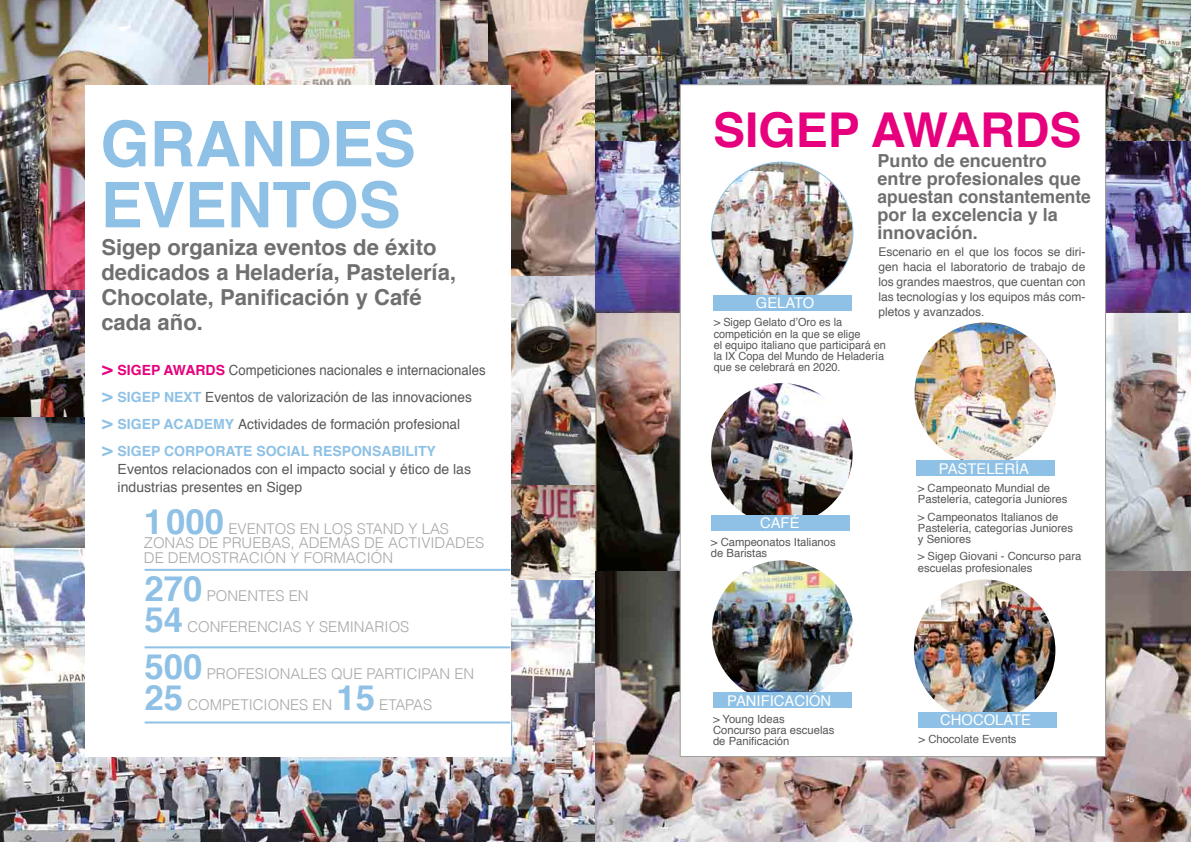
<style>
.page{position:relative;width:1191px;height:842px;background:#fff}
.page>*{position:absolute;margin:0;border:0;box-sizing:border-box;transform-origin:0 0}
.t1{font:700 63px/61px "Helvetica";color:#8ec1e5}
.t2{font:700 48px "Helvetica";color:#e6007d}
.t3{font:700 34.8px "Helvetica";color:#8ec1e5}
.t4{font:700 22px/25px "Helvetica";color:#706f6f}
.t5{font:700 18px/18px "Helvetica";color:#706f6f}
.t6{font:300 14.9px "Helvetica";color:#a8a8a7}
.t7{font:14.8px "Helvetica";color:#fff}
.t8{font:14px/27px "Helvetica";color:#575756;scale:.94 1}
.t9{font:14px/18px "Helvetica";color:#575756}
.t10{font:12px/15px "Helvetica";color:#575756;text-align:justify}
.t11{font:11.2px/11.2px "Helvetica";color:#575756}
.t12{font:8px "Raleway";color:#fff}
.s1{font-weight:700;font-size:18px;color:#e6007d}
.s2{font-weight:700;color:#e6007d}
.s3{font-weight:700;font-size:18px;color:#8ec1e5}
.s4{font-weight:700;color:#8ec1e5}
</style>
<div class="page">
<img style="left:0;top:289px;width:85px;height:128px">
<img style="left:0;top:547px;width:595px;height:295px">
<img style="left:0;top:418px;width:85px;height:129px">
<img style="left:510px;top:276px;width:85px;height:303px">
<img style="left:207px;top:0;width:282px;height:85px">
<img style="left:489px;top:0;width:106px;height:275px">
<img style="left:0;top:0;width:207px;height:289px">
<img style="left:1106px;top:312px;width:85px;height:260px">
<img style="left:597px;top:312px;width:83px;height:259px">
<div style="left:595px;top:310px;width:94px;height:263px;border:1px solid #a0804b"></div>
<img style="left:595px;top:0;width:596px;height:142px">
<img style="left:595px;top:142px;width:596px;height:170px">
<img style="left:595px;top:572px;width:596px;height:270px">
<div style="left:680px;top:84px;width:426px;height:673px;background:#fff;border:1px solid #9d9d9c"></div>
<svg style="left:119px;top:26px;width:13px;height:5px"></svg>
<div style="left:85px;top:85px;width:425px;height:671px;background:#fff"></div>
<img style="left:711px;top:162px;width:142px;height:142px;border-radius:71px">
<div style="left:713px;top:295px;width:138px;height:15px;background:#8ec1e5"></div>
<img style="left:914px;top:322px;width:142px;height:142px;border-radius:71px">
<div style="left:916px;top:461px;width:138px;height:15px;background:#8ec1e5"></div>
<img style="left:711px;top:383px;width:141px;height:141px">
<div style="left:711px;top:515px;width:138px;height:15px;background:#8ec1e5"></div>
<img style="left:712px;top:560px;width:141px;height:142px;border-radius:71px">
<div style="left:713px;top:692px;width:138px;height:15px;background:#8ec1e5"></div>
<img style="left:914px;top:579px;width:141px;height:142px;border-radius:71px">
<div style="left:918px;top:712px;width:139px;height:15px;background:#8ec1e5"></div>
<hr style="left:145px;top:569px;width:365px;height:2px;background:#8ec1e5">
<hr style="left:145px;top:646px;width:365px;height:2px;background:#8ec1e5">
<hr style="left:145px;top:721px;width:365px;height:2px;background:#8ec1e5">
<p class="t12" style="left:57px;top:793px;width:9px">14</p>
<h1 class="t1" style="left:101px;top:114px;width:316px">GRANDES<br>EVENTOS</h1>
<h3 class="t4" style="left:101px;top:235px;width:356px">Sigep organiza eventos de éxito dedicados a Heladería, Pastelería,<br>Chocolate, Panificación y Café cada año.</h3>
<p class="t8" style="left:102px;top:357px;width:409px"><span class="s1">&gt;</span> <span class="s2">SIGEP AWARDS</span> Competiciones nacionales e internacionales <span class="s3">&gt;</span> <span class="s4">SIGEP NEXT</span> Eventos de valorización de las innovaciones <span class="s3">&gt;</span> <span class="s4">SIGEP ACADEMY</span> Actividades de formación profesional<br><span class="s3">&gt;</span> <span class="s4">SIGEP CORPORATE SOCIAL RESPONSABILITY</span></p>
<p class="t9" style="left:118px;top:460px;width:355px">Eventos relacionados con el impacto social y ético de las industrias presentes en Sigep</p>
<h3 class="t3" style="left:144px;top:493px;width:82px">1 000</h3>
<h3 class="t6" style="left:228px;top:519px;width:20px">EVENTOS</h3>
<h3 class="t6" style="left:300px;top:519px;width:35px">EN LOS</h3>
<h3 class="t6" style="left:357px;top:519px;width:11px">STAND</h3>
<h3 class="t6" style="left:408px;top:519px;width:23px">Y LAS</h3>
<h3 class="t6" style="left:144px;top:534px;width:11px">ZONAS</h3>
<h3 class="t6" style="left:198px;top:534px;width:35px">DE PRUEBAS</h3>
<h3 class="t6" style="left:290px;top:534px;width:20px">, ADEMÁS</h3>
<h3 class="t6" style="left:364px;top:534px;width:34px">DE ACTIVIDADES</h3>
<h3 class="t6" style="left:144px;top:549px;width:35px">DE DEMOSTRACIÓN</h3>
<h3 class="t6" style="left:290px;top:549px;width:24px">Y FORMACIÓN</h3>
<h3 class="t3" style="left:145px;top:561px;width:59px">270</h3>
<h3 class="t6" style="left:207px;top:586px;width:20px">PONENTES</h3>
<h3 class="t6" style="left:289px;top:586px;width:10px">EN</h3>
<h3 class="t3" style="left:145px;top:592px;width:40px">54</h3>
<h3 class="t6" style="left:187px;top:617px;width:11px">CONFERENCIAS</h3>
<h3 class="t6" style="left:306px;top:617px;width:24px">Y SEMINARIOS</h3>
<h3 class="t3" style="left:145px;top:638px;width:59px">500</h3>
<h3 class="t6" style="left:207px;top:664px;width:20px">PROFESIONALES</h3>
<h3 class="t6" style="left:331px;top:664px;width:12px">QUE</h3>
<h3 class="t6" style="left:366px;top:664px;width:10px">PARTICIPAN</h3>
<h3 class="t6" style="left:454px;top:664px;width:10px">EN</h3>
<h3 class="t3" style="left:145px;top:669px;width:40px">25</h3>
<h3 class="t3" style="left:336px;top:669px;width:40px">15</h3>
<h3 class="t6" style="left:187px;top:695px;width:11px">COMPETICIONES</h3>
<h3 class="t6" style="left:312px;top:695px;width:10px">EN</h3>
<h3 class="t6" style="left:379px;top:695px;width:10px">ETAPAS</h3>
<h2 class="t2" style="left:713px;top:91px;width:370px">SIGEP AWARDS</h2>
<h3 class="t5" style="left:877px;top:152px;width:215px">Punto de encuentro entre profesionales que apuestan constantemente por la excelencia y la innovación.</h3>
<p class="t10" style="left:878px;top:245px;width:208px">Escenario en el que los focos se diri&shy;gen hacia el laboratorio de trabajo de los grandes maestros, que cuentan con las tecnologías y los equipos más com&shy;pletos y avanzados.</p>
<h3 class="t7" style="left:756px;top:292px;width:60px">GELATO</h3>
<p class="t11" style="left:713px;top:317px;width:174px">&gt; Sigep Gelato d’Oro es la competición en la que se elige<br>el equipo italiano que participará en la IX Copa del Mundo de Heladería que se celebrará en 2020.</p>
<h3 class="t7" style="left:760px;top:512px;width:41px">CAFÉ</h3>
<p class="t11" style="left:711px;top:537px;width:126px">&gt; Campeonatos Italianos de Baristas</p>
<h3 class="t7" style="left:939px;top:457px;width:92px">PASTELERÍA</h3>
<p class="t11" style="left:918px;top:483px;width:151px">&gt; Campeonato Mundial de<br>Pastelería, categoría Juniores</p>
<p class="t11" style="left:918px;top:511px;width:157px">&gt; Campeonatos Italianos de<br>Pastelería, categorías Juniores y Seniores</p>
<p class="t11" style="left:918px;top:551px;width:165px">&gt; Sigep Giovani - Concurso para escuelas profesionales</p>
<h3 class="t7" style="left:727px;top:689px;width:105px">PANIFICACIÓN</h3>
<p class="t11" style="left:713px;top:714px;width:123px">&gt; Young Ideas<br>Concurso para escuelas de Panificación</p>
<h3 class="t7" style="left:940px;top:709px;width:92px">CHOCOLATE</h3>
<p class="t11" style="left:918px;top:733px;width:99px">&gt; Chocolate Events</p>
<p class="t12" style="left:1126px;top:793px;width:9px">15</p>
</div>
